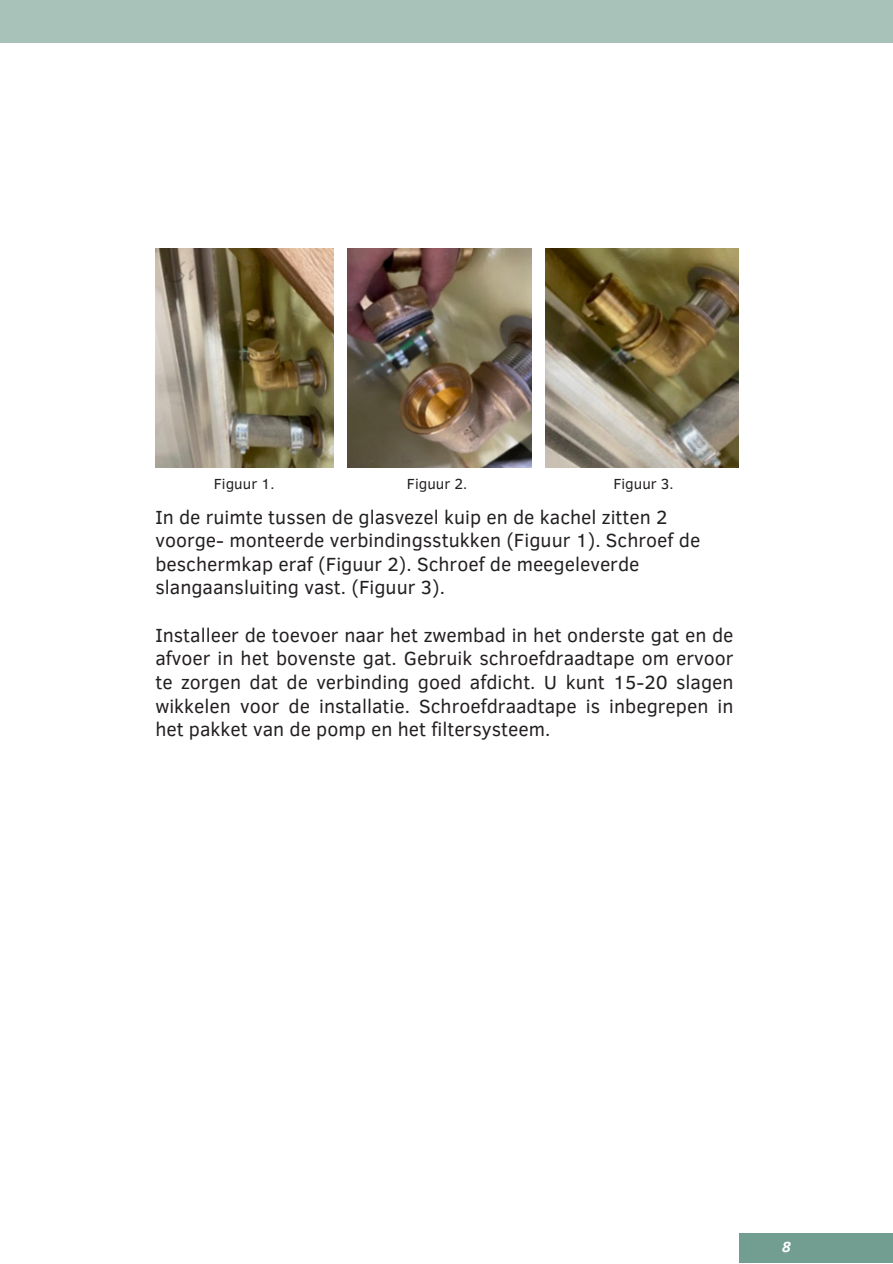
<style>
.page{position:relative;width:893px;height:1264px;background:#fff}
.page>*{position:absolute;margin:0;border:0;box-sizing:border-box;transform-origin:0 0}
.t1{font:19.5px/23.7px "Clear Sans";color:#231f20}
.t2{font:15px "Clear Sans";color:#231f20}
.t3{font:italic 700 15px "Clear Sans";color:#fff}
</style>
<div class="page">
<div style="left:0;top:0;width:892px;height:43px;background:#a8c2ba"></div>
<div style="left:739px;top:1232px;width:153px;height:30px;background:#729e91"></div>
<img style="left:155px;top:248px;width:178px;height:219px">
<img style="left:347px;top:248px;width:184px;height:219px">
<img style="left:545px;top:248px;width:193px;height:219px">
<p class="t2" style="left:214px;top:473px;width:62px">Figuur 1.</p>
<p class="t2" style="left:407px;top:473px;width:62px">Figuur 2.</p>
<p class="t2" style="left:613px;top:473px;width:62px">Figuur 3.</p>
<h1 class="t1" style="left:155px;top:504px;width:546px">In de ruimte tussen de glasvezel kuip en de kachel zitten 2 voorge- monteerde verbindingsstukken (Figuur 1). Schroef de beschermkap eraf (Figuur 2). Schroef de meegeleverde slangaansluiting vast. (Figuur 3).</h1>
<p class="t1" style="left:155px;top:622px;width:579px;text-align:justify">Installeer de toevoer naar het zwembad in het onderste gat en de afvoer in het bovenste gat. Gebruik schroefdraadtape om ervoor te zorgen dat de verbinding goed afdicht. U kunt 15-20 slagen wikkelen voor de installatie. Schroefdraadtape is inbegrepen in het pakket van de pomp en het filtersysteem.</p>
<h1 class="t3" style="left:782px;top:1235px;width:10px">8</h1>
</div>
